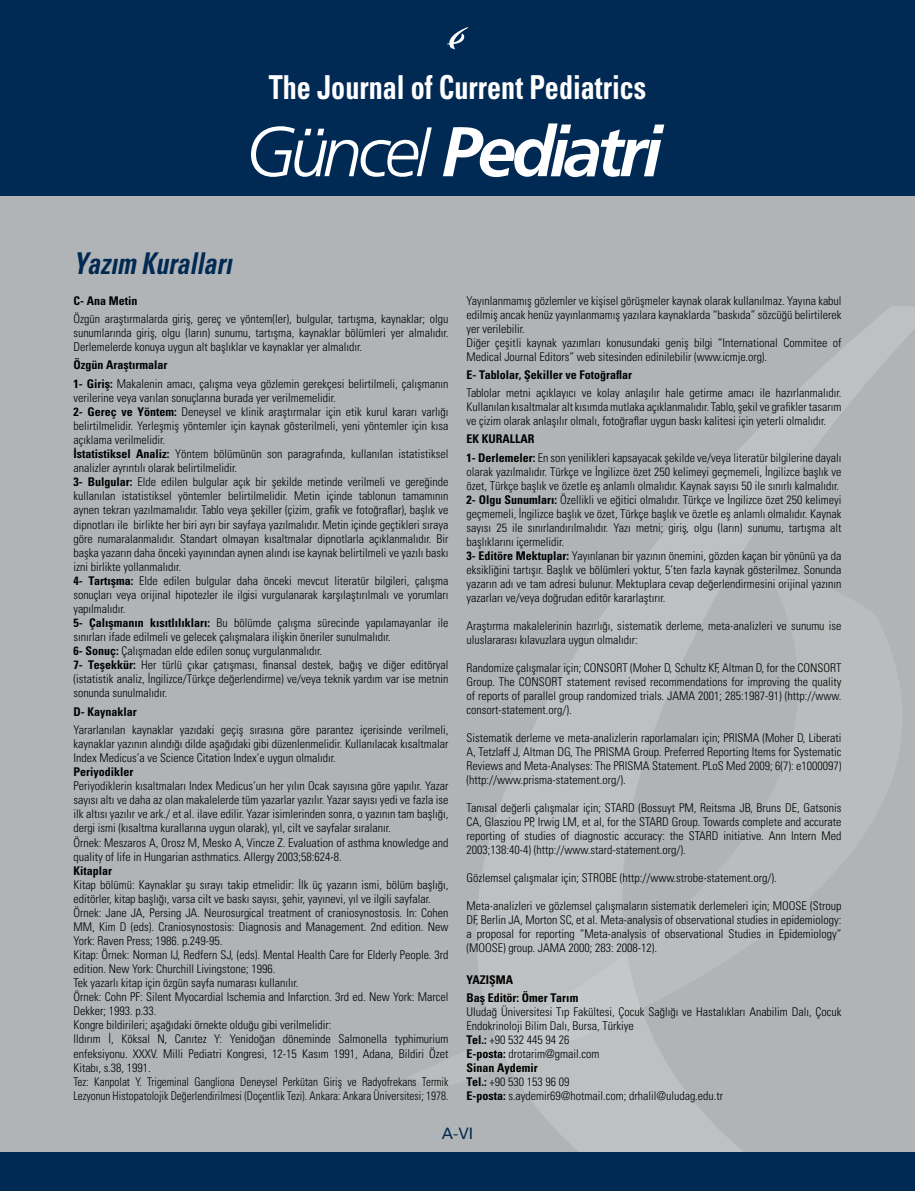
<style>
.page{position:relative;width:915px;height:1191px;background:#fff}
.page>*{position:absolute;margin:0;border:0;box-sizing:border-box;transform-origin:0 0}
.t1{font:33px "Univers Cond Bd Tr";color:#fff;scale:.85 1}
.t2{font:30px "Univers Cond Bd Ita Tr";color:#002a54;scale:.85 1}
.t3{font:15.75px "Univers Tr";color:#002a54}
.t4{font:12px/14.1px "Univers Cond Light Tr";color:#000}
.t5{font:12px/18.3px "Univers Cond Bd Tr";color:#000}
.s1{font-family:"Univers Cond Bd Tr"}
</style>
<div class="page">
<div style="left:0;top:196px;width:914px;height:995px;background:#b1b4b6"></div>
<div style="left:0;top:0;width:914px;height:196px;background:#002a54"></div>
<svg style="left:447px;top:27px;width:21px;height:23px"></svg>
<svg style="left:251px;top:126px;width:180px;height:51px"></svg>
<svg style="left:443px;top:123px;width:221px;height:54px"></svg>
<svg style="left:524px;top:307px;width:390px;height:845px"></svg>
<svg style="left:477px;top:568px;width:426px;height:521px;fill:#babdbe"></svg>
<div style="left:0;top:1152px;width:914px;height:39px;background:#002a54"></div>
<h1 class="t1" style="left:269px;top:67px;width:445px">The Journal of Current Pediatrics</h1>
<h2 class="t2" style="left:73px;top:245px;width:188px">Yazım Kuralları</h2>
<p class="t5" style="left:73px;top:291px;width:65px">C- Ana Metin</p>
<p class="t4" style="left:73px;top:311px;width:376px;text-align:justify">Özgün araştırmalarda giriş, gereç ve yöntem(ler), bulgular, tartışma, kaynaklar; olgu sunumlarında giriş, olgu (ların) sunumu, tartışma, kaynaklar bölümleri yer almalıdır.<br>Derlemelerde konuya uygun alt başlıklar ve kaynaklar yer almalıdır.</p>
<p class="t5" style="left:73px;top:356px;width:95px">Özgün Araştırmalar</p>
<p class="t4" style="left:73px;top:376px;width:376px"><span class="s1">1- Giriş:</span> Makalenin amacı, çalışma veya gözlemin gerekçesi belirtilmeli, çalışmanın verilerine veya varılan sonuçlarına burada yer verilmemelidir.<br><span class="s1">2- Gereç ve Yöntem:</span> Deneysel ve klinik araştırmalar için etik kurul kararı varlığı belirtilmelidir. Yerleşmiş yöntemler için kaynak gösterilmeli, yeni yöntemler için kısa açıklama verilmelidir.<br><span class="s1">İstatistiksel Analiz:</span> Yöntem bölümünün son paragrafında, kullanılan istatistiksel analizler ayrıntılı olarak belirtilmelidir.<br><span class="s1">3- Bulgular:</span> Elde edilen bulgular açık bir şekilde metinde verilmeli ve gereğinde kullanılan istatistiksel yöntemler belirtilmelidir. Metin içinde tablonun tamamının aynen tekrarı yazılmamalıdır. Tablo veya şekiller (çizim, grafik ve fotoğraflar), başlık ve dipnotları ile birlikte her biri ayrı bir sayfaya yazılmalıdır. Metin içinde geçtikleri sıraya göre numaralanmalıdır. Standart olmayan kısaltmalar dipnotlarla açıklanmalıdır. Bir başka yazarın daha önceki yayınından aynen alındı ise kaynak belirtilmeli ve yazılı baskı izni birlikte yollanmalıdır.<br><span class="s1">4- Tartışma:</span> Elde edilen bulgular daha önceki mevcut literatür bilgileri, çalışma sonuçları veya orijinal hipotezler ile ilgisi vurgulanarak karşılaştırılmalı ve yorumları yapılmalıdır.<br><span class="s1">5- Çalışmanın kısıtlılıkları:</span> Bu bölümde çalışma sürecinde yapılamayanlar ile sınırları ifade edilmeli ve gelecek çalışmalara ilişkin öneriler sunulmalıdır.<br><span class="s1">6- Sonuç:</span> Çalışmadan elde edilen sonuç vurgulanmalıdır.<br><span class="s1">7- Teşekkür:</span> Her türlü çıkar çatışması, finansal destek, bağış ve diğer editöryal (istatistik analiz, İngilizce/Türkçe değerlendirme) ve/veya teknik yardım var ise metnin sonunda sunulmalıdır.</p>
<p class="t5" style="left:73px;top:702px;width:65px">D- Kaynaklar</p>
<p class="t4" style="left:73px;top:722px;width:376px;text-align:justify">Yararlanılan kaynaklar yazıdaki geçiş sırasına göre parantez içerisinde verilmeli, kaynaklar yazının alındığı dilde aşağıdaki gibi düzenlenmelidir. Kullanılacak kısaltmalar Index Medicus’a ve Science Citation Index’e uygun olmalıdır.</p>
<p class="t5" style="left:73px;top:762px;width:61px">Periyodikler</p>
<p class="t4" style="left:73px;top:779px;width:376px">Periyodiklerin kısaltmaları Index Medicus’un her yılın Ocak sayısına göre yapılır. Yazar sayısı altı ve daha az olan makalelerde tüm yazarlar yazılır. Yazar sayısı yedi ve fazla ise ilk altısı yazılır ve ark./ et al. ilave edilir. Yazar isimlerinden sonra, o yazının tam başlığı, dergi ismi (kısaltma kurallarına uygun olarak), yıl, cilt ve sayfalar sıralanır.<br>Örnek: Meszaros A, Orosz M, Mesko A, Vincze Z. Evaluation of asthma knowledge and quality of life in Hungarian asthmatics. Allergy 2003;58:624-8.</p>
<p class="t5" style="left:73px;top:861px;width:40px">Kitaplar</p>
<p class="t4" style="left:73px;top:877px;width:376px">Kitap bölümü: Kaynaklar şu sırayı takip etmelidir: İlk üç yazarın ismi, bölüm başlığı, editörler, kitap başlığı, varsa cilt ve baskı sayısı, şehir, yayınevi, yıl ve ilgili sayfalar.<br>Örnek: Jane JA, Persing JA. Neurosurgical treatment of craniosynostosis. In: Cohen MM, Kim D (eds). Craniosynostosis: Diagnosis and Management. 2nd edition. New York: Raven Press; 1986. p.249-95.<br>Kitap: Örnek: Norman IJ, Redfern SJ, (eds). Mental Health Care for Elderly People. 3rd edition. New York: Churchill Livingstone; 1996.<br>Tek yazarlı kitap için özgün sayfa numarası kullanılır.<br>Örnek: Cohn PF: Silent Myocardial Ischemia and Infarction. 3rd ed. New York: Marcel Dekker; 1993. p.33.<br>Kongre bildirileri; aşağıdaki örnekte olduğu gibi verilmelidir:<br>Ildırım İ, Köksal N, Canıtez Y: Yenidoğan döneminde Salmonella typhimurium enfeksiyonu. XXXV. Milli Pediatri Kongresi, 12-15 Kasım 1991, Adana, Bildiri Özet Kitabı, s.38, 1991.<br>Tez: Kanpolat Y. Trigeminal Gangliona Deneysel Perkütan Giriş ve Radyofrekans Termik Lezyonun Histopatolojik Değerlendirilmesi (Doçentlik Tezi). Ankara: Ankara Üniversitesi; 1978.</p>
<p class="t4" style="left:466px;top:293px;width:376px">Yayınlanmamış gözlemler ve kişisel görüşmeler kaynak olarak kullanılmaz. Yayına kabul edilmiş ancak henüz yayınlanmamış yazılara kaynaklarda “baskıda” sözcüğü belirtilerek yer verilebilir.<br>Diğer çeşitli kaynak yazımları konusundaki geniş bilgi “International Commitee of Medical Journal Editors” web sitesinden edinilebilir (www.icmje.org).</p>
<p class="t5" style="left:466px;top:365px;width:167px">E- Tablolar, Şekiller ve Fotoğraflar</p>
<p class="t4" style="left:466px;top:386px;width:376px;text-align:justify">Tablolar metni açıklayıcı ve kolay anlaşılır hale getirme amacı ile hazırlanmalıdır.<br>Kullanılan kısaltmalar alt kısımda mutlaka açıklanmalıdır. Tablo, şekil ve grafikler tasarım ve çizim olarak anlaşılır olmalı, fotoğraflar uygun baskı kalitesi için yeterli olmalıdır.</p>
<p class="t5" style="left:466px;top:430px;width:70px">EK KURALLAR</p>
<p class="t4" style="left:466px;top:450px;width:376px"><span class="s1">1- Derlemeler:</span> En son yenilikleri kapsayacak şekilde ve/veya literatür bilgilerine dayalı olarak yazılmalıdır. Türkçe ve İngilizce özet 250 kelimeyi geçmemeli, İngilizce başlık ve özet, Türkçe başlık ve özetle eş anlamlı olmalıdır. Kaynak sayısı 50 ile sınırlı kalmalıdır.<br><span class="s1">2- Olgu Sunumları:</span> Özellikli ve eğitici olmalıdır. Türkçe ve İngilizce özet 250 kelimeyi geçmemeli, İngilizce başlık ve özet, Türkçe başlık ve özetle eş anlamlı olmalıdır. Kaynak sayısı 25 ile sınırlandırılmalıdır. Yazı metni; giriş, olgu (ların) sunumu, tartışma alt başlıklarını içermelidir.<br><span class="s1">3- Editöre Mektuplar:</span> Yayınlanan bir yazının önemini, gözden kaçan bir yönünü ya da eksikliğini tartışır. Başlık ve bölümleri yoktur, 5’ten fazla kaynak gösterilmez. Sonunda yazarın adı ve tam adresi bulunur. Mektuplara cevap değerlendirmesini orijinal yazının yazarları ve/veya doğrudan editör kararlaştırır.</p>
<p class="t4" style="left:466px;top:618px;width:376px">Araştırma makalelerinin hazırlığı, sistematik derleme, meta-analizleri ve sunumu ise uluslararası kılavuzlara uygun olmalıdır:</p>
<p class="t4" style="left:466px;top:660px;width:376px;text-align:justify">Randomize çalışmalar için; CONSORT (Moher D, Schultz KF, Altman D, for the CONSORT Group. The CONSORT statement revised recommendations for improving the quality of reports of parallel group randomized trials. JAMA 2001; 285:1987-91) (http://www. consort-statement.org/).</p>
<p class="t4" style="left:466px;top:730px;width:376px;text-align:justify">Sistematik derleme ve meta-analizlerin raporlamaları için; PRISMA (Moher D, Liberati A, Tetzlaff J, Altman DG, The PRISMA Group. Preferred Reporting Items for Systematic Reviews and Meta-Analyses: The PRISMA Statement. PLoS Med 2009; 6(7): e1000097) (http://www.prisma-statement.org/).</p>
<p class="t4" style="left:466px;top:800px;width:376px;text-align:justify">Tanısal değerli çalışmalar için; STARD (Bossuyt PM, Reitsma JB, Bruns DE, Gatsonis CA, Glasziou PP, Irwig LM, et al, for the STARD Group. Towards complete and accurate reporting of studies of diagnostic accuracy: the STARD initiative. Ann Intern Med 2003;138:40-4) (http://www.stard-statement.org/).</p>
<p class="t4" style="left:466px;top:870px;width:312px">Gözlemsel çalışmalar için; STROBE (http://www.strobe-statement.org/).</p>
<p class="t4" style="left:466px;top:898px;width:376px;text-align:justify">Meta-analizleri ve gözlemsel çalışmaların sistematik derlemeleri için; MOOSE (Stroup DF, Berlin JA, Morton SC, et al. Meta-analysis of observational studies in epidemiology: a proposal for reporting “Meta-analysis of observational Studies in Epidemiology” (MOOSE) group. JAMA 2000; 283: 2008-12).</p>
<p class="t5" style="left:466px;top:970px;width:113px">YAZIŞMA<br>Baş Editör: Ömer Tarım</p>
<p class="t4" style="left:466px;top:1004px;width:376px">Uludağ Üniversitesi Tıp Fakültesi, Çocuk Sağlığı ve Hastalıkları Anabilim Dalı, Çocuk Endokrinoloji Bilim Dalı, Bursa, Türkiye<br><span class="s1">Tel.:</span> +90 532 445 94 26<br><span class="s1">E-posta:</span> drotarim@gmail.com</p>
<p class="t5" style="left:466px;top:1058px;width:73px">Sinan Aydemir</p>
<p class="t4" style="left:466px;top:1074px;width:258px"><span class="s1">Tel.:</span> +90 530 153 96 09<br><span class="s1">E-posta:</span> s.aydemir69@hotmail.com; drhalil@uludag.edu.tr</p>
<h3 class="t3" style="left:441px;top:1124px;width:33px">A-VI</h3>
</div>
